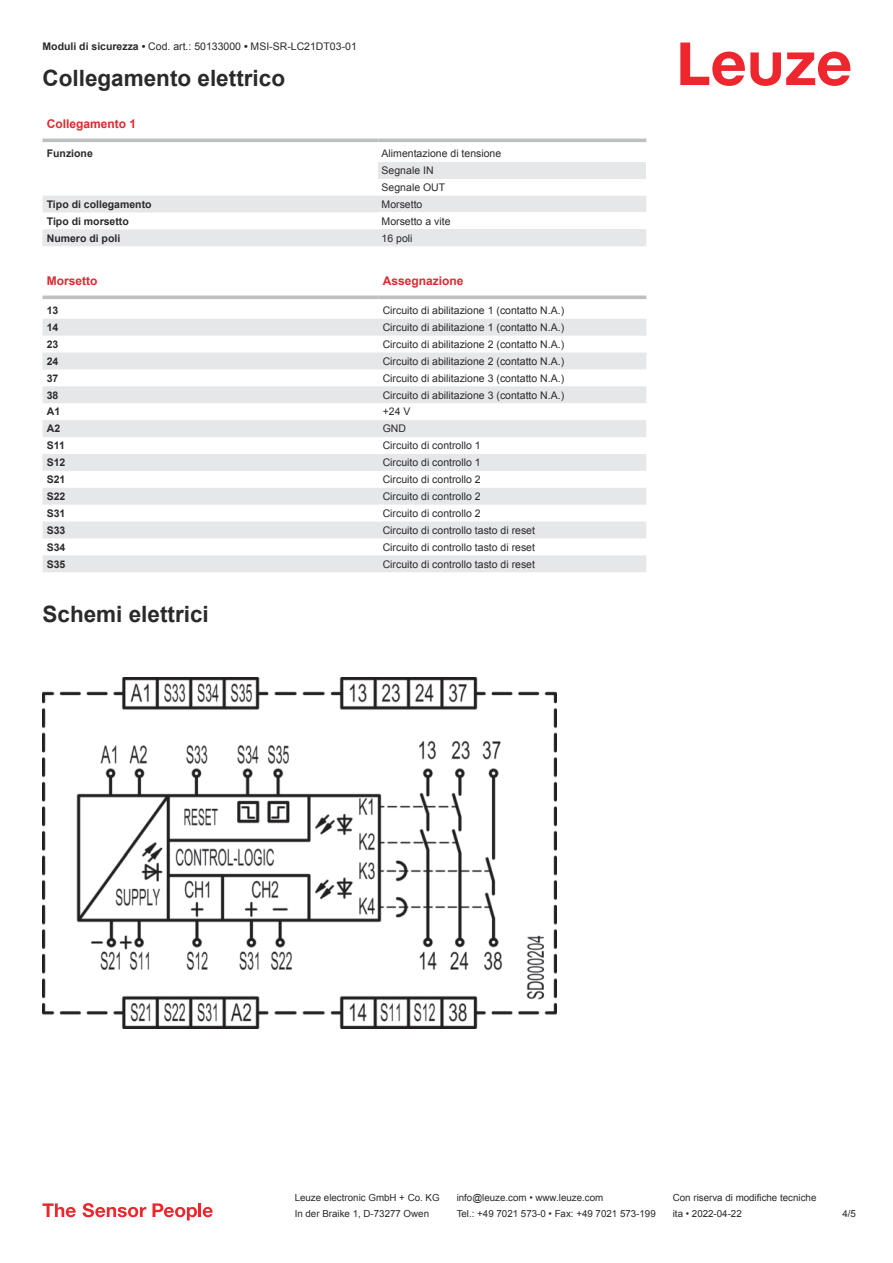
<style>
.page{position:relative;width:893px;height:1263px;background:#fff}
.page>*{position:absolute;margin:0;border:0;box-sizing:border-box;transform-origin:0 0}
.t1{font:700 22.5px "Arial";color:#2b292a}
.t2{font:700 12px "Arial";color:#db2a30}
.t3{font:10.5px/17px "Arial";color:#2b292a}
.t4{font:700 10.5px "Arial";color:#2b292a}
.t5{font:9.75px "Arial";color:#2b292a}
.s1{font-weight:700}
</style>
<div class="page">
<svg style="left:680px;top:43px;width:170px;height:43px"></svg>
<svg style="left:43px;top:138px;width:603px;height:1px"></svg>
<hr style="left:43px;top:139px;width:335px;height:3px;background:#bdbfc1">
<hr style="left:378px;top:139px;width:268px;height:3px;background:#bdbfc1">
<svg style="left:43px;top:195px;width:335px;height:51px"></svg>
<div style="left:378px;top:162px;width:268px;height:17px;background:#e6e7e9"></div>
<div style="left:378px;top:196px;width:268px;height:16px;background:#e6e7e9"></div>
<div style="left:378px;top:229px;width:268px;height:17px;background:#e6e7e9"></div>
<svg style="left:43px;top:319px;width:603px;height:253px;fill:#e6e7e9"></svg>
<hr style="left:43px;top:296px;width:335px;height:3px;background:#bdbfc1">
<hr style="left:378px;top:296px;width:268px;height:3px;background:#bdbfc1">
<svg style="left:43px;top:1203px;width:33px;height:14px"></svg>
<svg style="left:83px;top:1203px;width:63px;height:14px"></svg>
<svg style="left:153px;top:1203px;width:44px;height:17px"></svg>
<hr style="left:198px;top:1203px;width:3px;height:14px;background:#ed272d">
<svg style="left:203px;top:1207px;width:10px;height:10px"></svg>
<img style="left:43px;top:677px;width:513px;height:352px">
<p class="t3" style="left:43px;top:39px;width:316px"><span class="s1">Moduli di sicurezza •</span> Cod. art.: 50133000 <span class="s1">•</span> MSI-SR-LC21DT03-01</p>
<h1 class="t1" style="left:43px;top:70px;width:244px">Collegamento elettrico</h1>
<p class="t2" style="left:47px;top:119px;width:91px">Collegamento 1</p>
<p class="t4" style="left:47px;top:149px;width:48px">Funzione</p>
<p class="t3" style="left:382px;top:146px;width:121px">Alimentazione di tensione<br>Segnale IN<br>Segnale OUT</p>
<p class="t4" style="left:47px;top:200px;width:106px">Tipo di collegamento</p>
<p class="t3" style="left:382px;top:197px;width:42px">Morsetto</p>
<p class="t4" style="left:47px;top:217px;width:84px">Tipo di morsetto</p>
<p class="t3" style="left:382px;top:213px;width:70px">Morsetto a vite</p>
<p class="t4" style="left:47px;top:234px;width:75px">Numero di poli</p>
<p class="t3" style="left:382px;top:230px;width:32px">16 poli</p>
<p class="t2" style="left:47px;top:276px;width:52px">Morsetto</p>
<p class="t2" style="left:383px;top:276px;width:82px">Assegnazione</p>
<p class="t4" style="left:47px;top:306px;width:13px">13</p>
<p class="t3" style="left:383px;top:303px;width:183px">Circuito di abilitazione 1 (contatto N.A.)</p>
<p class="t4" style="left:47px;top:323px;width:13px">14</p>
<p class="t3" style="left:383px;top:320px;width:183px">Circuito di abilitazione 1 (contatto N.A.)</p>
<p class="t4" style="left:47px;top:340px;width:13px">23</p>
<p class="t3" style="left:383px;top:337px;width:183px">Circuito di abilitazione 2 (contatto N.A.)</p>
<p class="t4" style="left:47px;top:357px;width:13px">24</p>
<p class="t3" style="left:383px;top:353px;width:183px">Circuito di abilitazione 2 (contatto N.A.)</p>
<p class="t4" style="left:47px;top:374px;width:13px">37</p>
<p class="t3" style="left:383px;top:370px;width:183px">Circuito di abilitazione 3 (contatto N.A.)</p>
<p class="t4" style="left:47px;top:391px;width:13px">38</p>
<p class="t3" style="left:383px;top:387px;width:183px">Circuito di abilitazione 3 (contatto N.A.)</p>
<p class="t4" style="left:47px;top:408px;width:15px">A1</p>
<p class="t3" style="left:383px;top:404px;width:29px">+24 V</p>
<p class="t4" style="left:47px;top:425px;width:15px">A2</p>
<p class="t3" style="left:383px;top:421px;width:25px">GND</p>
<p class="t4" style="left:47px;top:442px;width:20px">S11</p>
<p class="t3" style="left:383px;top:438px;width:100px">Circuito di controllo 1</p>
<p class="t4" style="left:47px;top:458px;width:20px">S12</p>
<p class="t3" style="left:383px;top:455px;width:100px">Circuito di controllo 1</p>
<p class="t4" style="left:47px;top:475px;width:20px">S21</p>
<p class="t3" style="left:383px;top:472px;width:100px">Circuito di controllo 2</p>
<p class="t4" style="left:47px;top:492px;width:20px">S22</p>
<p class="t3" style="left:383px;top:489px;width:100px">Circuito di controllo 2</p>
<p class="t4" style="left:47px;top:509px;width:20px">S31</p>
<p class="t3" style="left:383px;top:506px;width:100px">Circuito di controllo 2</p>
<p class="t4" style="left:47px;top:526px;width:20px">S33</p>
<p class="t3" style="left:383px;top:522px;width:154px">Circuito di controllo tasto di reset</p>
<p class="t4" style="left:47px;top:543px;width:20px">S34</p>
<p class="t3" style="left:383px;top:539px;width:154px">Circuito di controllo tasto di reset</p>
<p class="t4" style="left:47px;top:560px;width:20px">S35</p>
<p class="t3" style="left:383px;top:556px;width:154px">Circuito di controllo tasto di reset</p>
<h1 class="t1" style="left:43px;top:606px;width:168px">Schemi elettrici</h1>
<p class="t5" style="left:295px;top:1194px;width:146px">Leuze electronic GmbH + Co. KG</p>
<p class="t5" style="left:457px;top:1194px;width:148px">info@leuze.com • www.leuze.com</p>
<p class="t5" style="left:673px;top:1194px;width:145px">Con riserva di modifiche tecniche</p>
<p class="t5" style="left:295px;top:1210px;width:136px">In der Braike 1, D-73277 Owen</p>
<p class="t5" style="left:457px;top:1210px;width:201px">Tel.: +49 7021 573-0 • Fax: +49 7021 573-199</p>
<p class="t5" style="left:673px;top:1210px;width:70px">ita • 2022-04-22</p>
<p class="t5" style="left:842px;top:1210px;width:15px">4 /5</p>
</div>
